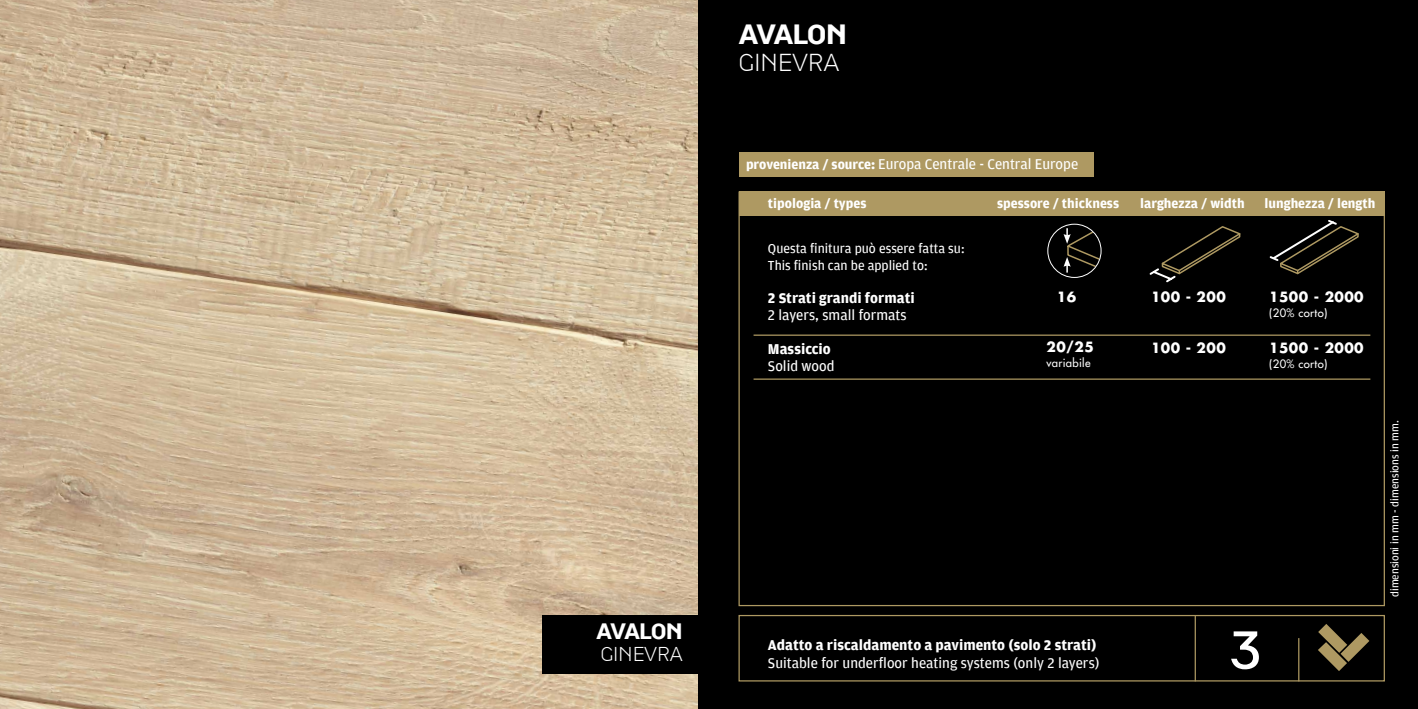
<style>
.page{position:relative;width:1418px;height:709px;background:#fff}
.page>*{position:absolute;margin:0;border:0;box-sizing:border-box;transform-origin:0 0}
.t1{font:60px "CP Company";color:#fff}
.t2{font:700 31.25px "CP Company";letter-spacing:-.05em;color:#fff}
.t3{font:300 27.5px "CP Company";letter-spacing:-.04em;color:#fff}
.t4{font:700 25px "CP Company";letter-spacing:-.05em;color:#fff}
.t5{font:300 22.5px "CP Company";letter-spacing:-.04em;color:#fff}
.t6{font:15px "Amplitude";color:#fff}
.t7{font:700 15px "Amplitude";color:#fff}
.t8{font:700 13.75px "Amplitude";color:#fff}
.t9{font:13.75px/17.5px "Amplitude";color:#fff}
.t10{font:700 13.75px "Futura";letter-spacing:.03em;color:#fff}
.t11{font:11.25px "Amplitude";color:#fff}
.t12{font:11.25px "Futura";letter-spacing:.03em;color:#fff}
.s1{font-weight:700;font-size:13.75px}
</style>
<div class="page">
<img style="left:0;top:0;width:698px;height:709px">
<div style="left:542px;top:614px;width:177px;height:59px;background:#000"></div>
<div style="left:698px;top:0;width:719px;height:709px;background:#000"></div>
<svg style="left:1318px;top:624px;width:51px;height:47px"></svg>
<div style="left:738px;top:615px;width:646px;height:66px;border:1px solid #ae9962"></div>
<hr style="left:1194px;top:615px;width:1px;height:66px;background:#ae9962">
<hr style="left:1298px;top:638px;width:1px;height:43px;background:#ae9962">
<div style="left:739px;top:152px;width:354px;height:25px;background:#ae9962"></div>
<div style="left:739px;top:191px;width:645px;height:25px;background:#ae9962"></div>
<svg style="left:1269px;top:220px;width:90px;height:55px"></svg>
<svg style="left:1149px;top:226px;width:92px;height:57px"></svg>
<svg style="left:1063px;top:228px;width:38px;height:44px"></svg>
<div style="left:1047px;top:224px;width:54px;height:54px;border:1px solid #fff;border-radius:50%"></div>
<hr style="left:753px;top:334px;width:617px;height:2px;background:#ae9962">
<hr style="left:753px;top:378px;width:617px;height:2px;background:#ae9962">
<h3 class="t4" style="left:596px;top:615px;width:89px">AVALON</h3>
<h3 class="t5" style="left:600px;top:642px;width:84px">GINEVRA</h3>
<h2 class="t2" style="left:738px;top:15px;width:110px">AVALON</h2>
<h3 class="t3" style="left:738px;top:47px;width:103px">GINEVRA</h3>
<p class="t6" style="left:746px;top:155px;width:334px"><span class="s1">provenienza / source:</span> Europa Centrale - Central Europe</p>
<p class="t8" style="left:768px;top:196px;width:100px">tipologia / types</p>
<p class="t8" style="left:997px;top:196px;width:123px">spessore / thickness</p>
<p class="t8" style="left:1140px;top:196px;width:106px">larghezza / width</p>
<p class="t8" style="left:1264px;top:196px;width:112px">lunghezza / length</p>
<p class="t9" style="left:768px;top:239px;width:198px">Questa finitura può essere fatta su:<br>This finish can be applied to:</p>
<p class="t7" style="left:768px;top:289px;width:148px">2 Strati grandi formati</p>
<p class="t6" style="left:768px;top:307px;width:140px">2 layers, small formats</p>
<p class="t7" style="left:768px;top:340px;width:64px">Massiccio</p>
<p class="t6" style="left:768px;top:358px;width:68px">Solid wood</p>
<p class="t10" style="left:1056px;top:287px;width:21px">16</p>
<p class="t10" style="left:1150px;top:287px;width:76px">100 - 200</p>
<p class="t10" style="left:1269px;top:287px;width:96px">1500 - 2000</p>
<p class="t12" style="left:1269px;top:305px;width:60px">(20% corto)</p>
<p class="t10" style="left:1046px;top:337px;width:49px">20/25</p>
<p class="t12" style="left:1046px;top:355px;width:46px">variabile</p>
<p class="t10" style="left:1150px;top:338px;width:76px">100 - 200</p>
<p class="t10" style="left:1269px;top:338px;width:96px">1500 - 2000</p>
<p class="t12" style="left:1269px;top:356px;width:60px">(20% corto)</p>
<p class="t7" style="left:768px;top:636px;width:330px">Adatto a riscaldamento a pavimento (solo 2 strati)</p>
<p class="t6" style="left:768px;top:654px;width:333px">Suitable for underfloor heating systems (only 2 layers)</p>
<h1 class="t1" style="left:1227px;top:615px;width:37px">3</h1>
<p class="t11" style="left:1388px;top:597px;width:178px;rotate:-90deg">dimensioni in mm - dimensions in mm.</p>
</div>
